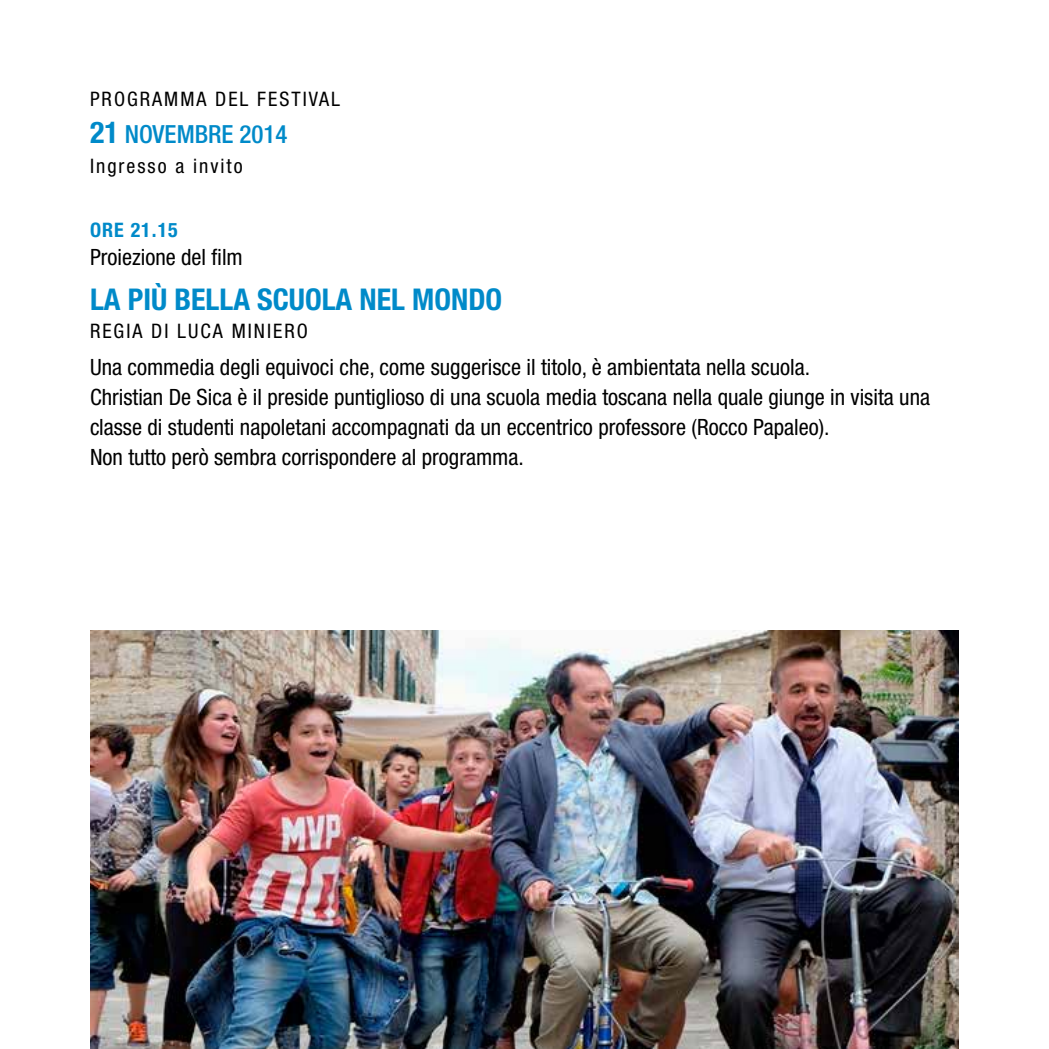
<style>
.page{position:relative;width:1049px;height:1049px;background:#fff}
.page>*{position:absolute;margin:0;border:0;box-sizing:border-box;transform-origin:0 0}
.t1{font:700 condensed 30px "Helvetica Neue";color:#008ac9}
.t2{font:500 condensed 25px "Helvetica Neue";color:#008ac9}
.t3{font:condensed 22.5px/30px "Helvetica Neue";color:#000}
.t4{font:condensed 20px "Helvetica Neue";letter-spacing:.1em;color:#000}
.t5{font:700 condensed 20px "Helvetica Neue";letter-spacing:.05em;color:#008ac9}
.s1{font-weight:700;font-size:30px}
</style>
<div class="page">
<img style="left:90px;top:631px;width:869px;height:418px">
<p class="t4" style="left:90px;top:87px;width:252px">PROGRAMMA DEL FESTIVAL</p>
<p class="t2" style="left:90px;top:119px;width:199px"><span class="s1">21</span> NOVEMBRE 2014</p>
<p class="t4" style="left:90px;top:155px;width:154px">Ingresso a invito</p>
<p class="t5" style="left:90px;top:218px;width:89px">ORE 21.15</p>
<p class="t3" style="left:90px;top:242px;width:154px">Proiezione del film</p>
<h1 class="t1" style="left:90px;top:281px;width:414px">LA PIÙ BELLA SCUOLA NEL MONDO</h1>
<p class="t4" style="left:90px;top:319px;width:219px">REGIA DI LUCA MINIERO</p>
<p class="t3" style="left:90px;top:352px;width:841px">Una commedia degli equivoci che, come suggerisce il titolo, è ambientata nella scuola.<br>Christian De Sica è il preside puntiglioso di una scuola media toscana nella quale giunge in visita una classe di studenti napoletani accompagnati da un eccentrico professore (Rocco Papaleo).<br>Non tutto però sembra corrispondere al programma.</p>
</div>
